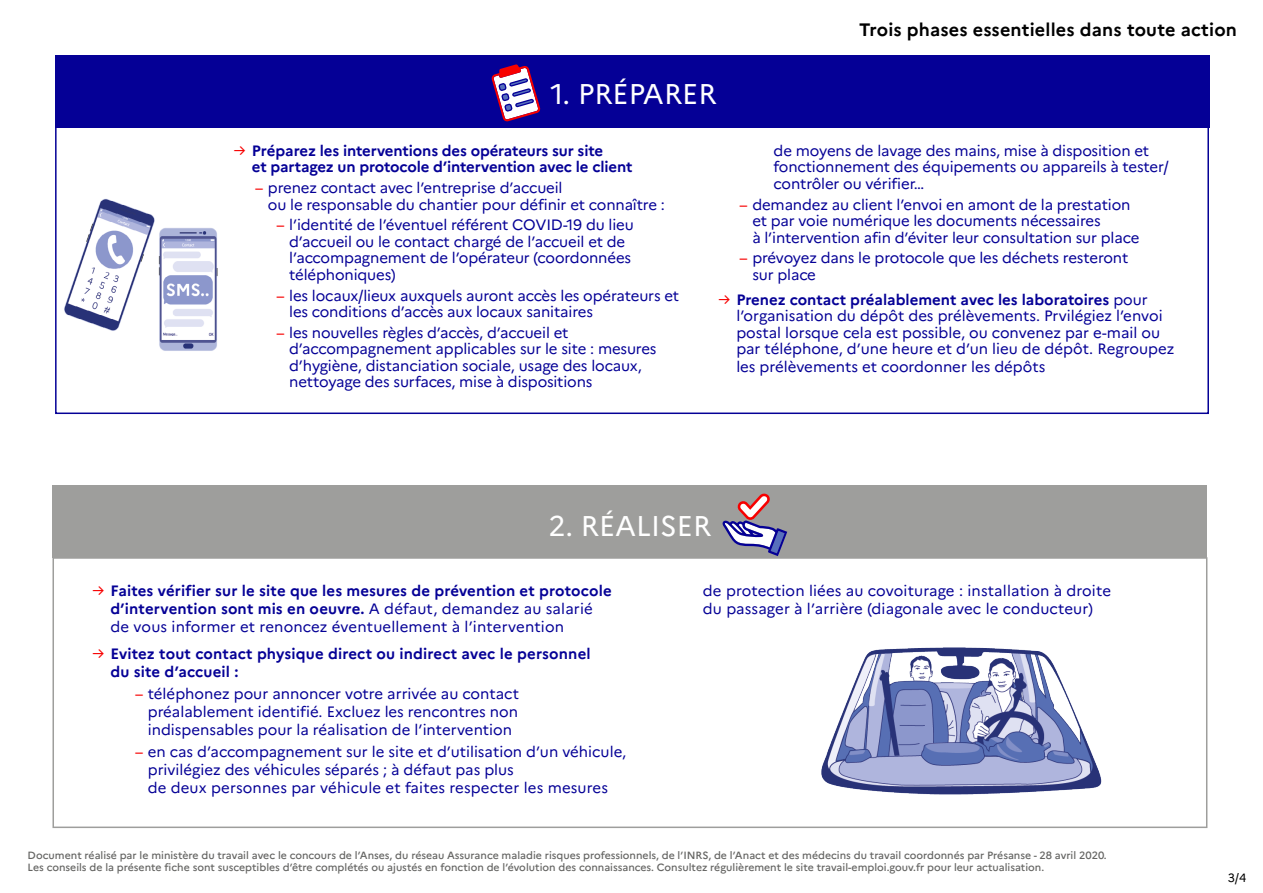
<style>
.page{position:relative;width:1263px;height:893px;background:#fff}
.page>*{position:absolute;margin:0;border:0;box-sizing:border-box;transform-origin:0 0}
.titre_1{font:28.5px "Marianne";color:#fff}
.t1{font:700 18px "Marianne";letter-spacing:.01em;color:#000}
.texte_sous_liste{font:15px/16.5px "Marianne";letter-spacing:-.01em;color:#050096}
.texte_liste{font:700 15px/18px "Marianne";letter-spacing:.005em;color:#050096}
.texte_liste-2{font:15px/16.5px "Marianne";color:#050096}
.texte_sous_liste-2{font:15px/18px "Marianne";letter-spacing:.01em;color:#050096}
.t2{font:12px "Marianne";color:#000}
.légendes{font:500 10.5px "Marianne";color:#656563}
.s1{font-weight:400;color:#f70000}
.s2{color:#f70000}
.s3{font-weight:700}
.s4{font-weight:400}
</style>
<div class="page">
<div style="left:55px;top:55px;width:1155px;height:72px;background:#050096"></div>
<div style="left:55px;top:125px;width:1154px;height:289px;border:2px solid #050096"></div>
<svg style="left:491px;top:64px;width:50px;height:58px"></svg>
<img style="left:55px;top:187px;width:163px;height:202px">
<div style="left:52px;top:486px;width:1155px;height:72px;background:#9e9e9c"></div>
<div style="left:52px;top:557px;width:1155px;height:271px;border:2px solid #9e9e9c"></div>
<svg style="left:722px;top:493px;width:65px;height:63px"></svg>
<img style="left:821px;top:647px;width:281px;height:148px">
<p class="titre_1" style="left:551px;top:76px;width:167px">1. PRÉPARER</p>
<p class="t1" style="left:859px;top:18px;width:379px">Trois phases essentielles dans toute action</p>
<p class="texte_liste" style="left:252px;top:142px;width:382px;line-height:16.5px;text-indent:-18px"><span class="s1">→</span> Préparez les interventions des opérateurs sur site<br>et partagez un protocole d’intervention avec le client</p>
<p class="texte_sous_liste" style="left:268px;top:179px;width:398px;text-indent:-13px"><span class="s2">–</span> prenez contact avec l’entreprise d’accueil<br>ou le responsable du chantier pour définir et connaître :</p>
<p class="texte_sous_liste" style="left:289px;top:217px;width:346px;text-indent:-13px"><span class="s2">–</span> l’identité de l’éventuel référent COVID-19 du lieu d’accueil ou le contact chargé de l’accueil et de l’accompagnement de l’opérateur (coordonnées téléphoniques)</p>
<p class="texte_sous_liste" style="left:289px;top:287px;width:392px;text-indent:-13px"><span class="s2">–</span> les locaux/lieux auxquels auront accès les opérateurs et les conditions d’accès aux locaux sanitaires</p>
<p class="texte_sous_liste" style="left:289px;top:324px;width:369px;text-indent:-13px"><span class="s2">–</span> les nouvelles règles d’accès, d’accueil et d’accompagnement applicables sur le site : mesures d’hygiène, distanciation sociale, usage des locaux, nettoyage des surfaces, mise à dispositions</p>
<p class="texte_sous_liste" style="left:774px;top:142px;width:397px">de moyens de lavage des mains, mise à disposition et fonctionnement des équipements ou appareils à tester/ contrôler ou vérifier…</p>
<p class="texte_sous_liste" style="left:752px;top:196px;width:388px;text-indent:-13px"><span class="s2">–</span> demandez au client l’envoi en amont de la prestation et par voie numérique les documents nécessaires<br>à l’intervention afin d’éviter leur consultation sur place</p>
<p class="texte_sous_liste" style="left:752px;top:250px;width:377px;text-indent:-13px"><span class="s2">–</span> prévoyez dans le protocole que les déchets resteront sur place</p>
<p class="texte_liste-2" style="left:736px;top:291px;width:439px;text-indent:-18px"><span class="s2">→</span> <span class="s3">Prenez contact préalablement avec les laboratoires</span> pour l’organisation du dépôt des prélèvements. Prvilégiez l’envoi postal lorsque cela est possible, ou convenez par e-mail ou par téléphone, d’une heure et d’un lieu de dépôt. Regroupez</p>
<p class="texte_liste-2" style="left:736px;top:359px;width:310px">les prélèvements et coordonner les dépôts</p>
<p class="titre_1" style="left:549px;top:508px;width:164px">2. RÉALISER</p>
<p class="texte_liste" style="left:110px;top:582px;width:503px;text-indent:-18px"><span class="s1">→</span> Faites vérifier sur le site que les mesures de prévention et protocole d’intervention sont mis en oeuvre. <span class="s4">A défaut, demandez au salarié de vous informer et renoncez éventuellement à l’intervention</span></p>
<p class="texte_liste" style="left:110px;top:644px;width:482px;text-indent:-18px"><span class="s1">→</span> Evitez tout contact physique direct ou indirect avec le personnel du site d’accueil :</p>
<p class="texte_sous_liste" style="left:148px;top:685px;width:373px;line-height:18px;text-align:justify;text-indent:-13px"><span class="s2">–</span> téléphonez pour annoncer votre arrivée au contact préalablement identifié. Excluez les rencontres non indispensables pour la réalisation de l’intervention</p>
<p class="texte_sous_liste" style="left:148px;top:743px;width:480px;line-height:18px;text-indent:-13px"><span class="s2">–</span> en cas d’accompagnement sur le site et d’utilisation d’un véhicule, privilégiez des véhicules séparés ; à défaut pas plus<br>de deux personnes par véhicule et faites respecter les mesures</p>
<p class="texte_sous_liste-2" style="left:703px;top:582px;width:410px">de protection liées au covoiturage : installation à droite du passager à l’arrière (diagonale avec le conducteur)</p>
<p class="légendes" style="left:28px;top:848px;width:1081px">Document réalisé par le ministère du travail avec le concours de l’Anses, du réseau Assurance maladie risques professionnels, de l’INRS, de l’Anact et des médecins du travail coordonnés par Présanse - 28 avril 2020.</p>
<p class="légendes" style="left:28px;top:861px;width:1018px">Les conseils de la présente fiche sont susceptibles d’être complétés ou ajustés en fonction de l’évolution des connaissances. Consultez régulièrement le site travail-emploi.gouv.fr pour leur actualisation.</p>
<p class="t2" style="left:1228px;top:870px;width:20px">3/4</p>
</div>
